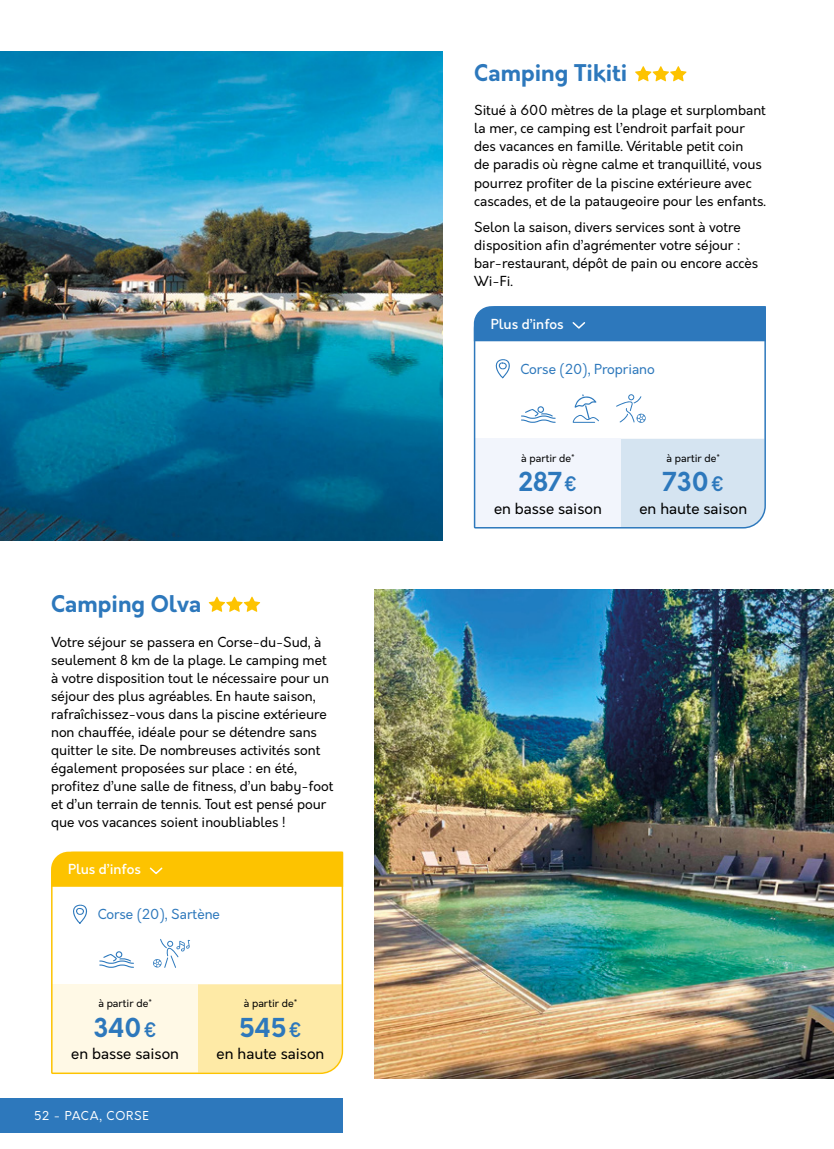
<style>
.page{position:relative;width:834px;height:1149px;background:#fff}
.page>*{position:absolute;margin:0;border:0;box-sizing:border-box;transform-origin:0 0}
.t1{font:700 25.5px "Orkney";color:#2d78bc}
.t2{font:700 22.5px "Orkney";color:#2d78bc}
.t3{font:15px "Orkney";color:#000}
.t4{font:13.5px/18px "Orkney";color:#000}
.t5{font:13.5px "Orkney";color:#2d78bc}
.t6{font:500 13.5px "Orkney";color:#fff}
.t7{font:12px "Orkney";color:#fff}
.t8{font:10.5px "Orkney";color:#000}
.s1{font-size:19.5px}
</style>
<div class="page">
<img style="left:0;top:51px;width:442px;height:489px">
<img style="left:374px;top:589px;width:459px;height:489px">
<svg style="left:208px;top:596px;width:52px;height:15px"></svg>
<svg style="left:51px;top:851px;width:293px;height:223px"></svg>
<div style="left:51px;top:851px;width:292px;height:35px;background:#fdc300"></div>
<svg style="left:73px;top:903px;width:14px;height:20px"></svg>
<svg style="left:99px;top:950px;width:35px;height:17px"></svg>
<svg style="left:153px;top:938px;width:37px;height:29px"></svg>
<svg style="left:635px;top:66px;width:51px;height:15px"></svg>
<svg style="left:473px;top:306px;width:293px;height:223px"></svg>
<div style="left:473px;top:306px;width:292px;height:35px;background:#2d78bc"></div>
<svg style="left:495px;top:358px;width:15px;height:20px"></svg>
<svg style="left:616px;top:394px;width:29px;height:28px"></svg>
<svg style="left:521px;top:406px;width:34px;height:16px"></svg>
<svg style="left:572px;top:394px;width:27px;height:28px"></svg>
<div style="left:0;top:1097px;width:343px;height:35px;background:#2d78bc"></div>
<h2 class="t2" style="left:51px;top:588px;width:152px">Camping Olva</h2>
<p class="t4" style="left:51px;top:633px;width:284px">Votre séjour se passera en Corse-du-Sud, à seulement 8 km de la plage. Le camping met à votre disposition tout le nécessaire pour un séjour des plus agréables. En haute saison, rafraîchissez-vous dans la piscine extérieure non chauffée, idéale pour se détendre sans quitter le site. De nombreuses activités sont également proposées sur place : en été, profitez d’une salle de fitness, d’un baby-foot et d’un terrain de tennis. Tout est pensé pour que vos vacances soient inoubliables !</p>
<p class="t6" style="left:68px;top:860px;width:74px">Plus d’infos</p>
<p class="t5" style="left:98px;top:905px;width:124px">Corse (20), Sartène</p>
<p class="t8" style="left:98px;top:996px;width:55px">à partir de*</p>
<h1 class="t1" style="left:93px;top:1010px;width:65px">340<span class="s1">€</span></h1>
<p class="t3" style="left:71px;top:1043px;width:109px">en basse saison</p>
<p class="t7" style="left:34px;top:1107px;width:40px">52 - paca</p>
<p class="t7" style="left:99px;top:1107px;width:17px">, corse</p>
<p class="t8" style="left:244px;top:996px;width:55px">à partir de*</p>
<h1 class="t1" style="left:239px;top:1010px;width:64px">545<span class="s1">€</span></h1>
<p class="t3" style="left:217px;top:1043px;width:109px">en haute saison</p>
<h2 class="t2" style="left:474px;top:58px;width:155px">Camping Tikiti</h2>
<p class="t4" style="left:474px;top:102px;width:293px">Situé à 600 mètres de la plage et surplombant la mer, ce camping est l’endroit parfait pour des vacances en famille. Véritable petit coin<br>de paradis où règne calme et tranquillité, vous pourrez profiter de la piscine extérieure avec cascades, et de la pataugeoire pour les enfants.</p>
<p class="t4" style="left:474px;top:218px;width:285px">Selon la saison, divers services sont à votre disposition afin d’agrémenter votre séjour : bar-restaurant, dépôt de pain ou encore accès Wi-Fi.</p>
<p class="t6" style="left:490px;top:315px;width:74px">Plus d’infos</p>
<p class="t5" style="left:520px;top:360px;width:136px">Corse (20), Propriano</p>
<p class="t8" style="left:521px;top:451px;width:55px">à partir de*</p>
<h1 class="t1" style="left:518px;top:465px;width:60px">287<span class="s1">€</span></h1>
<p class="t3" style="left:494px;top:498px;width:109px">en basse saison</p>
<p class="t8" style="left:666px;top:451px;width:55px">à partir de*</p>
<h1 class="t1" style="left:662px;top:465px;width:64px">730<span class="s1">€</span></h1>
<p class="t3" style="left:639px;top:498px;width:109px">en haute saison</p>
</div>
